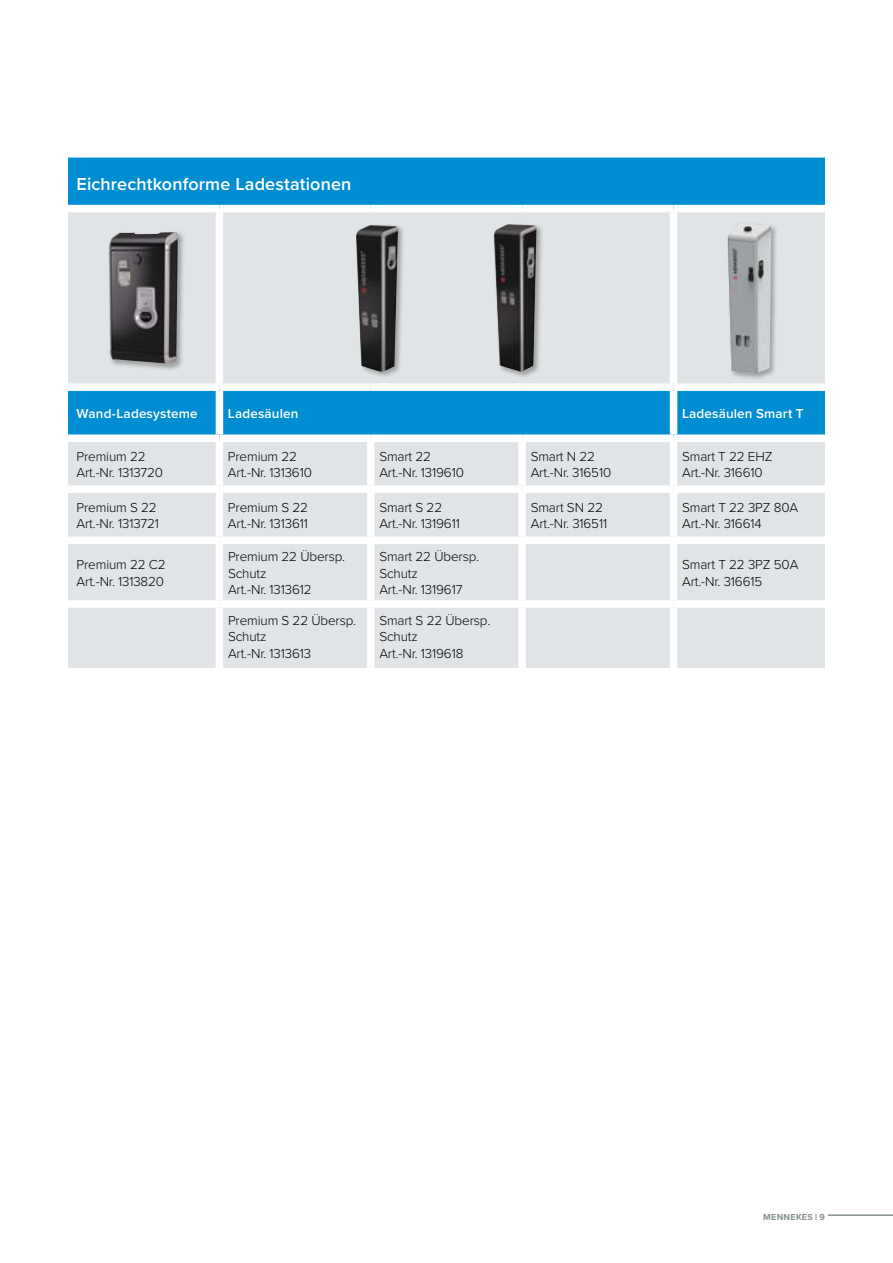
<style>
.page{position:relative;width:893px;height:1263px;background:#fff}
.page>*{position:absolute;margin:0;border:0;box-sizing:border-box;transform-origin:0 0}
.t1{font:600 18px "Proxima Nova";letter-spacing:.01em;color:#fff}
.t2{font:300 13.5px/16.5px "Proxima Nova";letter-spacing:-.01em;color:#000}
.t3{font:600 13.5px "Proxima Nova";letter-spacing:.01em;color:#fff}
.t4{font:700 9px "Proxima Nova";letter-spacing:.03em;color:#868f93}
.s1{font-family:"Proxima Nova Extrabld";font-weight:400}
</style>
<div class="page">
<hr style="left:828px;top:1214px;width:65px;height:2px;background:#868f93">
<div style="left:68px;top:158px;width:757px;height:47px;background:#008dd1"></div>
<svg style="left:68px;top:212px;width:757px;height:456px;background:#c6d9e3"></svg>
<div style="left:68px;top:383px;width:151px;height:8px;background:#fff"></div>
<div style="left:219px;top:383px;width:152px;height:8px;background:#fff"></div>
<div style="left:216px;top:391px;width:7px;height:43px;background:#fff"></div>
<div style="left:371px;top:383px;width:151px;height:8px;background:#fff"></div>
<div style="left:522px;top:383px;width:152px;height:8px;background:#fff"></div>
<div style="left:674px;top:383px;width:151px;height:8px;background:#fff"></div>
<div style="left:670px;top:391px;width:7px;height:43px;background:#fff"></div>
<div style="left:68px;top:434px;width:151px;height:8px;background:#fff"></div>
<div style="left:219px;top:434px;width:152px;height:8px;background:#fff"></div>
<div style="left:216px;top:442px;width:7px;height:43px;background:#fff"></div>
<div style="left:371px;top:434px;width:151px;height:8px;background:#fff"></div>
<div style="left:367px;top:442px;width:8px;height:43px;background:#fff"></div>
<div style="left:522px;top:434px;width:152px;height:8px;background:#fff"></div>
<div style="left:518px;top:442px;width:8px;height:43px;background:#fff"></div>
<div style="left:674px;top:434px;width:151px;height:8px;background:#fff"></div>
<div style="left:670px;top:442px;width:7px;height:43px;background:#fff"></div>
<div style="left:68px;top:485px;width:151px;height:8px;background:#fff"></div>
<div style="left:219px;top:485px;width:152px;height:8px;background:#fff"></div>
<div style="left:216px;top:493px;width:7px;height:43px;background:#fff"></div>
<div style="left:371px;top:485px;width:151px;height:8px;background:#fff"></div>
<div style="left:367px;top:493px;width:8px;height:43px;background:#fff"></div>
<div style="left:522px;top:485px;width:152px;height:8px;background:#fff"></div>
<div style="left:518px;top:493px;width:8px;height:43px;background:#fff"></div>
<div style="left:674px;top:485px;width:151px;height:8px;background:#fff"></div>
<div style="left:670px;top:493px;width:7px;height:43px;background:#fff"></div>
<div style="left:68px;top:536px;width:151px;height:8px;background:#fff"></div>
<div style="left:219px;top:536px;width:152px;height:8px;background:#fff"></div>
<div style="left:216px;top:544px;width:7px;height:56px;background:#fff"></div>
<div style="left:371px;top:536px;width:151px;height:8px;background:#fff"></div>
<div style="left:367px;top:544px;width:8px;height:56px;background:#fff"></div>
<div style="left:522px;top:536px;width:152px;height:8px;background:#fff"></div>
<div style="left:518px;top:544px;width:8px;height:56px;background:#fff"></div>
<div style="left:674px;top:536px;width:151px;height:8px;background:#fff"></div>
<div style="left:670px;top:544px;width:7px;height:56px;background:#fff"></div>
<div style="left:68px;top:600px;width:151px;height:8px;background:#fff"></div>
<div style="left:219px;top:600px;width:152px;height:8px;background:#fff"></div>
<div style="left:216px;top:608px;width:7px;height:60px;background:#fff"></div>
<div style="left:371px;top:600px;width:151px;height:8px;background:#fff"></div>
<div style="left:367px;top:608px;width:8px;height:60px;background:#fff"></div>
<div style="left:522px;top:600px;width:152px;height:8px;background:#fff"></div>
<div style="left:518px;top:608px;width:8px;height:60px;background:#fff"></div>
<div style="left:674px;top:600px;width:151px;height:8px;background:#fff"></div>
<div style="left:670px;top:608px;width:7px;height:60px;background:#fff"></div>
<div style="left:216px;top:212px;width:7px;height:171px;background:#fff"></div>
<div style="left:670px;top:212px;width:7px;height:171px;background:#fff"></div>
<div style="left:107px;top:231px;width:78px;height:140px;background:#000;opacity:.3"></div>
<img style="left:109px;top:231px;width:70px;height:133px">
<div style="left:354px;top:224px;width:51px;height:155px;background:#000;opacity:.3"></div>
<img style="left:356px;top:225px;width:42px;height:147px">
<div style="left:492px;top:223px;width:52px;height:156px;background:#000;opacity:.3"></div>
<img style="left:494px;top:224px;width:43px;height:148px">
<div style="left:725px;top:222px;width:53px;height:158px;background:#000;opacity:.3"></div>
<img style="left:727px;top:222px;width:44px;height:151px">
<h1 class="t1" style="left:77px;top:171px;width:276px">Eichrechtkonforme Ladestationen</h1>
<p class="t3" style="left:77px;top:403px;width:123px">Wand-Ladesysteme</p>
<p class="t3" style="left:228px;top:403px;width:72px">Ladesäulen</p>
<p class="t3" style="left:682px;top:403px;width:123px">Ladesäulen Smart T</p>
<p class="t2" style="left:77px;top:447px;width:88px">Premium 22<br>Art.-Nr. 1313720</p>
<p class="t2" style="left:228px;top:447px;width:86px">Premium 22<br>Art.-Nr. 1313610</p>
<p class="t2" style="left:379px;top:447px;width:86px">Smart 22<br>Art.-Nr. 1319610</p>
<p class="t2" style="left:531px;top:447px;width:82px">Smart N 22<br>Art.-Nr. 316510</p>
<p class="t2" style="left:682px;top:447px;width:92px">Smart T 22 EHZ<br>Art.-Nr. 316610</p>
<p class="t2" style="left:77px;top:498px;width:84px">Premium S 22<br>Art.-Nr. 1313721</p>
<p class="t2" style="left:228px;top:498px;width:82px">Premium S 22<br>Art.-Nr. 1313611</p>
<p class="t2" style="left:379px;top:498px;width:82px">Smart S 22<br>Art.-Nr. 1319611</p>
<p class="t2" style="left:531px;top:498px;width:78px">Smart SN 22<br>Art.-Nr. 316511</p>
<p class="t2" style="left:682px;top:498px;width:118px">Smart T 22 3PZ 80A<br>Art.-Nr. 316614</p>
<p class="t2" style="left:77px;top:556px;width:91px">Premium 22 C2<br>Art.-Nr. 1313820</p>
<p class="t2" style="left:228px;top:547px;width:119px">Premium 22 Übersp.<br>Schutz<br>Art.-Nr. 1313612</p>
<p class="t2" style="left:379px;top:547px;width:101px">Smart 22 Übersp.<br>Schutz<br>Art.-Nr. 1319617</p>
<p class="t2" style="left:682px;top:556px;width:118px">Smart T 22 3PZ 50A<br>Art.-Nr. 316615</p>
<p class="t2" style="left:228px;top:611px;width:130px">Premium S 22 Übersp.<br>Schutz<br>Art.-Nr. 1313613</p>
<p class="t2" style="left:379px;top:611px;width:112px">Smart S 22 Übersp.<br>Schutz<br>Art.-Nr. 1319618</p>
<p class="t4" style="left:763px;top:1211px;width:63px">MENNEKES <span class="s1">|</span> 9</p>
</div>
